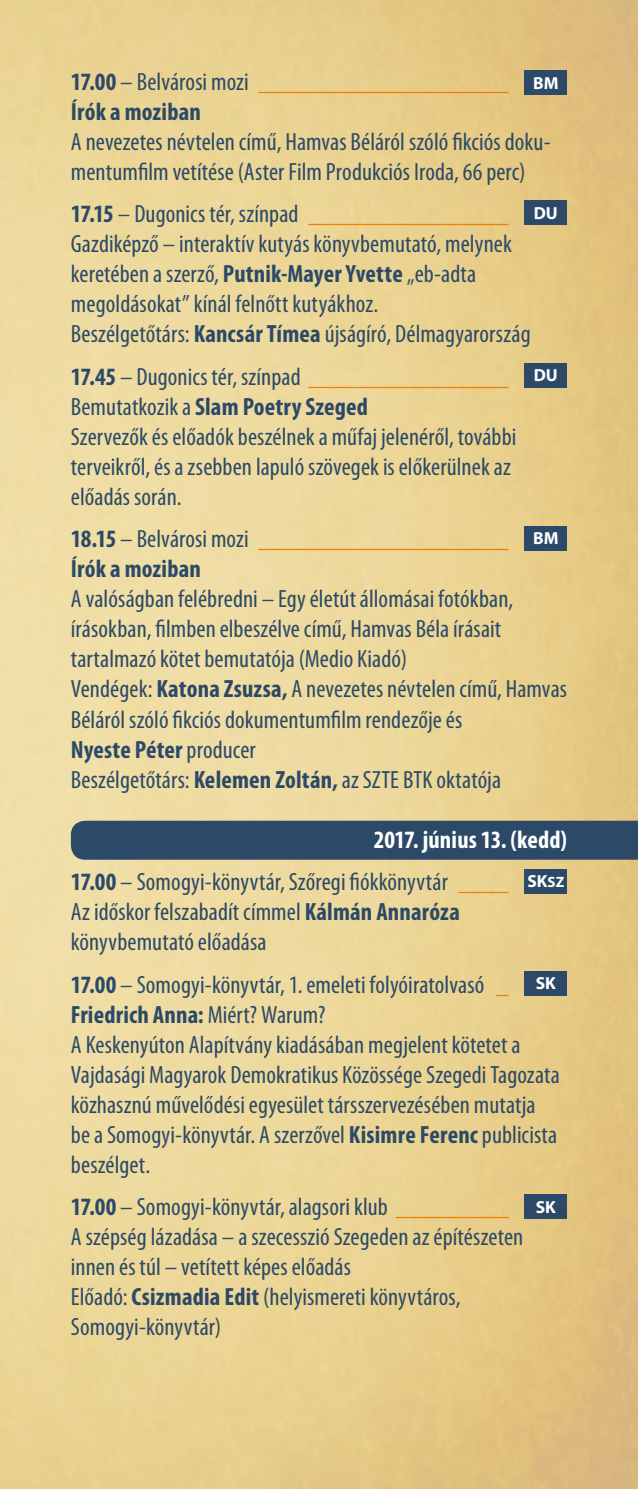
<style>
.page{position:relative;width:638px;height:1489px;background:#fff}
.page>*{position:absolute;margin:0;border:0;box-sizing:border-box;transform-origin:0 0}
.t1{font:condensed 25px/30px "Myriad Pro";letter-spacing:.005em;color:#2c4a67}
.t2{font:condensed 25px/30px "Myriad Pro";letter-spacing:.005em;color:#ee7f00}
.t3{font:700 17.5px "Myriad Pro";color:#fff}
.s1{font-weight:700;color:#2c4a67}
.s2{color:#2c4a67}
.s3{font-weight:700}
.s4{color:#ee7f00}
.s5{font-weight:700;color:#fff}
.s6{font-size:15px}
</style>
<div class="page">
<img style="left:0;top:0;width:638px;height:1488px">
<div style="left:71px;top:820px;width:567px;height:39px;background:#2c4a67"></div>
<div style="left:524px;top:201px;width:43px;height:24px;background:#2c4a67"></div>
<div style="left:524px;top:363px;width:43px;height:24px;background:#2c4a67"></div>
<div style="left:524px;top:71px;width:43px;height:24px;background:#2c4a67"></div>
<div style="left:524px;top:526px;width:43px;height:24px;background:#2c4a67"></div>
<div style="left:524px;top:971px;width:43px;height:24px;background:#2c4a67"></div>
<div style="left:524px;top:1194px;width:43px;height:24px;background:#2c4a67"></div>
<div style="left:524px;top:869px;width:43px;height:24px;background:#2c4a67"></div>
<p class="t2" style="left:71px;top:67px;width:439px"><span class="s1">17.00</span> <span class="s2">– Belvárosi mozi</span> ____________________<br><span class="s1">Írók a moziban</span></p>
<p class="t1" style="left:71px;top:127px;width:481px">A nevezetes névtelen című, Hamvas Béláról szóló fikciós doku&shy;mentumfilm vetítése (Aster Film Produkciós Iroda, 66 perc)</p>
<p class="t1" style="left:71px;top:199px;width:461px"><span class="s3">17.15</span> – Dugonics tér, színpad <span class="s4">________________ </span>Gazdiképző – interaktív kutyás könyvbemutató, melynek keretében a szerző, <span class="s3">Putnik-Mayer Yvette</span> „eb-adta megoldásokat” kínál felnőtt kutyákhoz.<br>Beszélgetőtárs: <span class="s3">Kancsár Tímea</span> újságíró, Délmagyarország</p>
<p class="t1" style="left:71px;top:362px;width:447px"><span class="s3">17.45</span> – Dugonics tér, színpad <span class="s4">________________ </span>Bemutatkozik a <span class="s3">Slam Poetry Szeged<br></span>Szervezők és előadók beszélnek a műfaj jelenéről, további terveikről, és a zsebben lapuló szövegek is előkerülnek az előadás során.</p>
<p class="t2" style="left:71px;top:524px;width:439px"><span class="s1">18.15</span> <span class="s2">– Belvárosi mozi</span> ____________________<br><span class="s1">Írók a moziban</span></p>
<p class="t1" style="left:71px;top:584px;width:498px">A valóságban felébredni – Egy életút állomásai fotókban, írásokban, filmben elbeszélve című, Hamvas Béla írásait tartalmazó kötet bemutatója (Medio Kiadó)<br>Vendégek: <span class="s3">Katona Zsuzsa,</span> A nevezetes névtelen című, Hamvas Béláról szóló fikciós dokumentumfilm rendezője és<br><span class="s3">Nyeste Péter</span> producer<br>Beszélgetőtárs: <span class="s3">Kelemen Zoltán,</span> az SZTE BTK oktatója</p>
<p class="t1" style="left:71px;top:818px;width:498px;line-height:42.5px;text-indent:303px"><span class="s5">2017. június 13. (kedd)<br></span><span class="s3">17.00</span> – Somogyi-könyvtár, Szőregi fiókkönyvtár <span class="s4">____</span></p>
<p class="t1" style="left:71px;top:897px;width:390px">Az időskor felszabadít címmel <span class="s3">Kálmán Annaróza </span>könyvbemutató előadása</p>
<p class="t1" style="left:71px;top:969px;width:490px"><span class="s3">17.00</span> – Somogyi-könyvtár, 1. emeleti folyóiratolvasó <span class="s4">_ </span><span class="s3">Friedrich Anna:</span> Miért? Warum?<br>A Keskenyúton Alapítvány kiadásában megjelent kötetet a Vajdasági Magyarok Demokratikus Közössége Szegedi Tagozata közhasznú művelődési egyesület társszervezésében mutatja be a Somogyi-könyvtár. A szerzővel <span class="s3">Kisimre Ferenc</span> publicista beszélget.</p>
<p class="t1" style="left:71px;top:1192px;width:454px"><span class="s3">17.00</span> – Somogyi-könyvtár, alagsori klub <span class="s4">_________ </span>A szépség lázadása – a szecesszió Szegeden az építészeten innen és túl – vetített képes előadás<br>Előadó: <span class="s3">Csizmadia Edit</span> (helyismereti könyvtáros, Somogyi-könyvtár)</p>
<p class="t3" style="left:533px;top:73px;width:27px">BM</p>
<p class="t3" style="left:534px;top:203px;width:26px">DU</p>
<p class="t3" style="left:534px;top:366px;width:26px">DU</p>
<p class="t3" style="left:533px;top:528px;width:27px">BM</p>
<p class="t3" style="left:527px;top:871px;width:38px">SK<span class="s6">SZ</span></p>
<p class="t3" style="left:536px;top:973px;width:22px">SK</p>
<p class="t3" style="left:536px;top:1196px;width:22px">SK</p>
</div>
